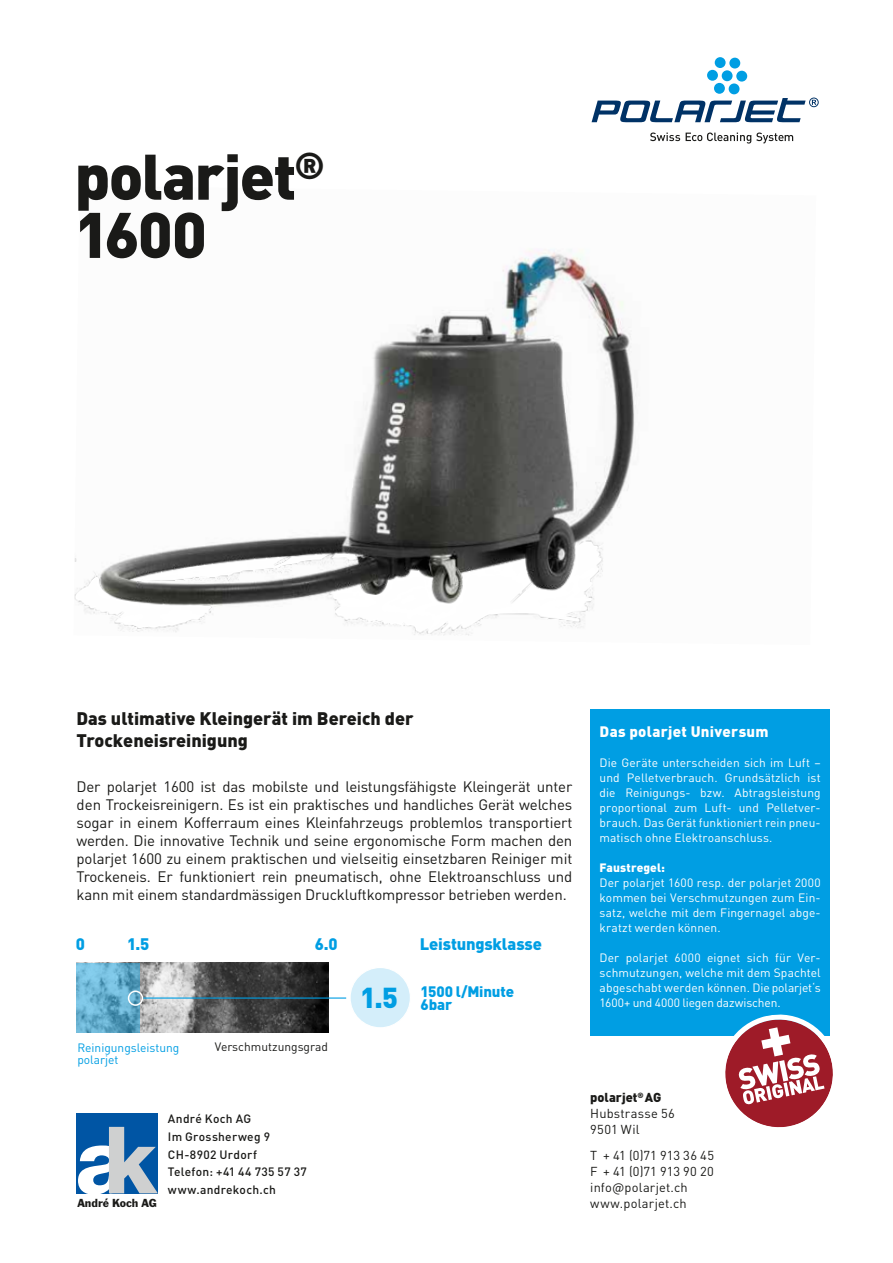
<style>
.page{position:relative;width:893px;height:1263px;background:#fff}
.page>*{position:absolute;margin:0;border:0;box-sizing:border-box;transform-origin:0 0}
.t1{font:900 63.3px/58.2px "DIN";letter-spacing:-.025em;color:#1a1a18}
.t2{font:900 18px/21.6px "DIN";color:#1a1a18}
.t3{font:900 16.5px "DIN";letter-spacing:-.01em;color:#009ee3}
.t4{font:15px/18px "DIN";letter-spacing:-.01em;color:#1a1a18;text-align:justify}
.t5{font:900 15px "DIN";letter-spacing:.02em;color:#fff}
.t6{font:900 15px/13.5px "DIN";letter-spacing:-.01em;color:#009ee3}
.t7{font:12.9px/16px "DIN";letter-spacing:.015em;color:#1a1a18}
.t8{font:12.15px "Standox Franklin Gothic";color:#1a1a18}
.t9{font:12px/15px "DIN";letter-spacing:.005em;color:#fff;text-align:justify}
.t10{font:500 12px/17.7px "DIN";letter-spacing:.02em;color:#1a1a18}
.t11{font:12px "DIN";color:#009ee3}
.t12{font:12px "DIN";color:#1a1a18}
.t13{font:900 12px "DIN";letter-spacing:.01em;color:#fff}
.s1{font-weight:900}
.s2{font-family:"DINOT"}
</style>
<div class="page">
<div style="left:722px;top:70px;width:11px;height:11px;background:#009ee3;border-radius:50%"></div>
<div style="left:715px;top:57px;width:11px;height:11px;background:#009ee3;border-radius:50%"></div>
<div style="left:729px;top:83px;width:10px;height:11px;background:#009ee3;border-radius:50%"></div>
<div style="left:729px;top:58px;width:11px;height:11px;background:#009ee3;border-radius:50%"></div>
<div style="left:736px;top:71px;width:11px;height:11px;background:#009ee3;border-radius:50%"></div>
<div style="left:707px;top:70px;width:11px;height:11px;background:#009ee3;border-radius:50%"></div>
<div style="left:714px;top:83px;width:11px;height:11px;background:#009ee3;border-radius:50%"></div>
<svg style="left:592px;top:98px;width:227px;height:24px"></svg>
<svg style="left:650px;top:133px;width:30px;height:8px"></svg>
<svg style="left:686px;top:133px;width:107px;height:11px"></svg>
<img style="left:74px;top:249px;width:564px;height:387px">
<div style="left:77px;top:1113px;width:81px;height:80px;background:#0055a4"></div>
<svg style="left:78px;top:1127px;width:80px;height:66px"></svg>
<div style="left:590px;top:709px;width:239px;height:326px;background:#009ee3"></div>
<img style="left:140px;top:963px;width:188px;height:69px">
<svg style="left:77px;top:963px;width:63px;height:70px;background:#65aecd"></svg>
<div style="left:350px;top:967px;width:60px;height:61px;background:#d4eefa;border-radius:50%"></div>
<div style="left:349px;top:967px;width:62px;height:61px;border:1px solid #fff;border-radius:50%"></div>
<hr style="left:143px;top:997px;width:203px;height:1px;background:#009ee3">
<div style="left:128px;top:990px;width:15px;height:16px;border:2px solid #fff;border-radius:50%"></div>
<svg style="left:717px;top:1011px;width:116px;height:117px"></svg>
<h1 class="t1" style="left:74px;top:144px;width:252px">polarjet<sup>®<br></sup>1600</h1>
<h2 class="t2" style="left:77px;top:707px;width:339px">Das ultimative Kleingerät im Bereich der<br>Trockeneisreinigung</h2>
<p class="t4" style="left:77px;top:777px;width:497px">Der polarjet 1600 ist das mobilste und leistungsfähigste Kleingerät unter den Trockeisreinigern. Es ist ein praktisches und handliches Gerät welches sogar in einem Kofferraum eines Kleinfahrzeugs problemlos transportiert werden. Die innovative Technik und seine ergonomische Form machen den polarjet 1600 zu einem praktischen und vielseitig einsetzbaren Reiniger mit Trockeneis. Er funktioniert rein pneumatisch, ohne Elektroanschluss und kann mit einem standardmässigen Druckluftkompressor betrieben werden.</p>
<h3 class="t3" style="left:76px;top:933px;width:11px">0</h3>
<h3 class="t3" style="left:127px;top:933px;width:24px">1.5</h3>
<h3 class="t3" style="left:315px;top:933px;width:24px">6.0</h3>
<h3 class="t3" style="left:420px;top:933px;width:124px">Leistungsklasse</h3>
<p class="t11" style="left:77px;top:1040px;width:103px">Reinigungsleistung</p>
<p class="t12" style="left:215px;top:1039px;width:114px">Verschmutzungsgrad</p>
<p class="t11" style="left:77px;top:1052px;width:43px">polarjet</p>
<p class="t8" style="left:77px;top:1196px;width:81px">André Koch AG</p>
<p class="t10" style="left:168px;top:1110px;width:140px">André Koch AG<br>Im Grossherweg 9<br>CH-8902 Urdorf<br>Telefon: +41 44 735 57 37 www.andrekoch.ch</p>
<p class="t6" style="left:360px;top:984px;width:155px;text-indent:60px">1500 l/Minute<br><sup>1.5</sup> 6bar</p>
<p class="t5" style="left:600px;top:722px;width:170px">Das polarjet Universum</p>
<p class="t9" style="left:600px;top:755px;width:223px">Die Geräte unterscheiden sich im Luft – und Pelletverbrauch. Grundsätzlich ist die Reinigungs- bzw. Abtragsleistung proportional zum Luft- und Pelletver&shy;brauch. Das Gerät funktioniert rein pneu&shy;matisch ohne Elektroanschluss.</p>
<p class="t13" style="left:600px;top:860px;width:67px">Faustregel:</p>
<p class="t9" style="left:600px;top:875px;width:223px">Der polarjet 1600 resp. der polarjet 2000 kommen bei Verschmutzungen zum Ein&shy;satz, welche mit dem Fingernagel abge&shy;kratzt werden können.</p>
<p class="t9" style="left:600px;top:950px;width:223px">Der polarjet 6000 eignet sich für Ver&shy;schmutzungen, welche mit dem Spachtel abgeschabt werden können. Die polarjet‘s 1600+ und 4000 liegen dazwischen.</p>
<p class="t7" style="left:590px;top:1089px;width:86px"><span class="s1">polarjet</span><sup>®</sup> <span class="s1">AG<br></span>Hubstrasse 56<br>9501 Wil</p>
<p class="t7" style="left:590px;top:1147px;width:125px">T + 41 (0)71 913 36 45<br>F + 41 (0)71 913 90 20 info<span class="s2">@</span>polarjet.ch www.polarjet.ch</p>
</div>
